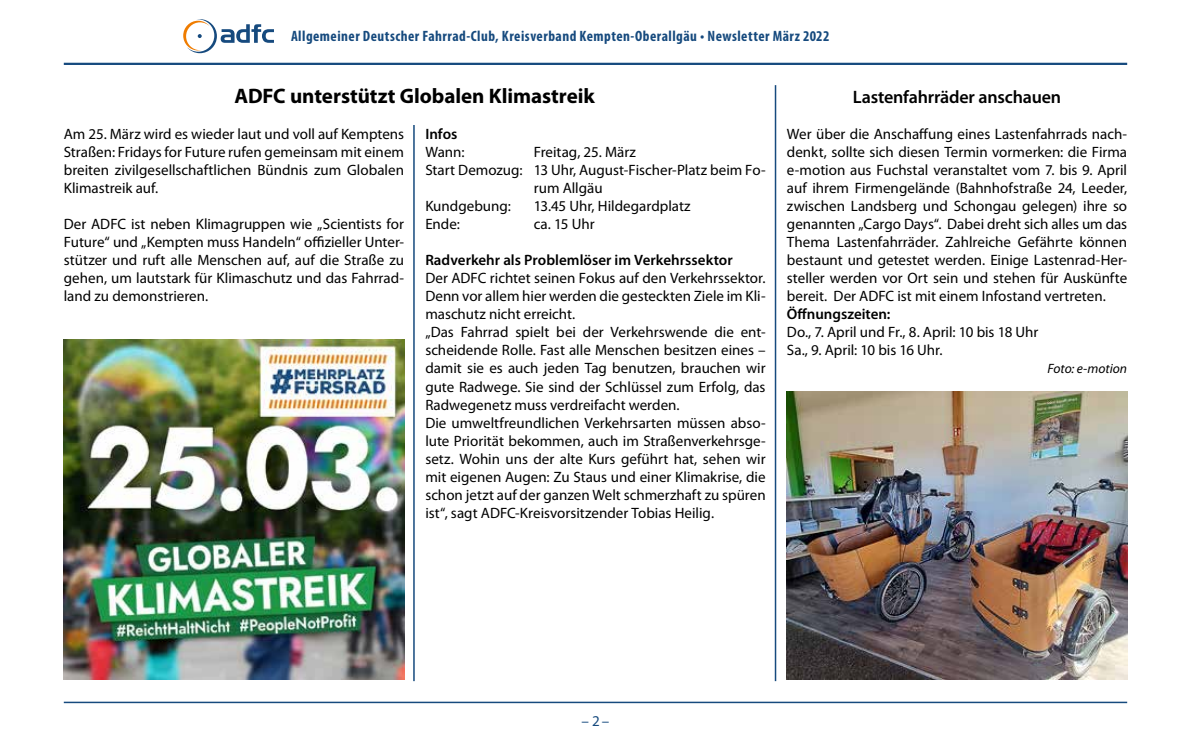
<style>
.page{position:relative;width:1191px;height:745px;background:#fff}
.page>*{position:absolute;margin:0;border:0;box-sizing:border-box;transform-origin:0 0}
.t1{font:700 21px "Myriad Pro";letter-spacing:-.005em;color:#000}
.t2{font:600 18px "Myriad Pro";letter-spacing:-.01em;color:#000}
.t3{font:15px/18px "Myriad Pro";color:#000;text-align:justify}
.t4{font:700 condensed 15px "Myriad Pro";letter-spacing:.03em;color:#164a7e}
.t5{font:600 15px "Myriad Pro";color:#000}
.t6{font:15px "Myriad Pro";color:#164a7e}
.t7{font:italic 13.5px "Myriad Pro";color:#000}
</style>
<div class="page">
<hr style="left:64px;top:63px;width:1063px;height:2px;background:#164a7e">
<hr style="left:64px;top:701px;width:1063px;height:1px;background:#164a7e">
<svg style="left:183px;top:19px;width:91px;height:34px"></svg>
<hr style="left:413px;top:85px;width:2px;height:595px;background:#164a7e">
<hr style="left:774px;top:85px;width:2px;height:595px;background:#164a7e">
<div style="left:408px;top:84px;width:12px;height:41px;background:#fff"></div>
<img style="left:64px;top:339px;width:340px;height:340px">
<img style="left:787px;top:391px;width:340px;height:288px">
<p class="t4" style="left:291px;top:27px;width:540px">Allgemeiner Deutscher Fahrrad-Club, Kreisverband Kempten-Oberallgäu • Newsletter März 2022</p>
<h1 class="t1" style="left:234px;top:82px;width:362px">ADFC unterstützt Globalen Klimastreik</h1>
<p class="t5" style="left:425px;top:124px;width:34px">Infos</p>
<p class="t3" style="left:425px;top:143px;width:41px">Wann:</p>
<p class="t3" style="left:534px;top:143px;width:104px">Freitag, 25. März</p>
<p class="t3" style="left:425px;top:161px;width:342px">Start Demozug: 13 Uhr, August-Fischer-Platz beim Fo-</p>
<p class="t3" style="left:534px;top:179px;width:70px">rum Allgäu</p>
<p class="t3" style="left:425px;top:197px;width:87px">Kundgebung:</p>
<p class="t3" style="left:534px;top:197px;width:158px">13.45 Uhr, Hildegardplatz</p>
<p class="t3" style="left:425px;top:215px;width:36px">Ende:</p>
<p class="t3" style="left:534px;top:215px;width:62px">ca. 15 Uhr</p>
<p class="t5" style="left:425px;top:250px;width:309px">Radverkehr als Problemlöser im Verkehrssektor</p>
<p class="t3" style="left:425px;top:269px;width:342px;text-align:left">Der ADFC richtet seinen Fokus auf den Verkehrssektor.<br>Denn vor allem hier werden die gesteckten Ziele im Kli&shy;maschutz nicht erreicht.<br>„Das Fahrrad spielt bei der Verkehrswende die ent&shy;scheidende Rolle. Fast alle Menschen besitzen eines – damit sie es auch jeden Tag benutzen, brauchen wir gute Radwege. Sie sind der Schlüssel zum Erfolg, das Radwegenetz muss verdreifacht werden.<br>Die umweltfreundlichen Verkehrsarten müssen abso&shy;lute Priorität bekommen, auch im Straßenverkehrsge&shy;setz. Wohin uns der alte Kurs geführt hat, sehen wir mit eigenen Augen: Zu Staus und einer Klimakrise, die schon jetzt auf der ganzen Welt schmerzhaft zu spüren ist“, sagt ADFC-Kreisvorsitzender Tobias Heilig.</p>
<p class="t3" style="left:64px;top:125px;width:342px">Am 25. März wird es wieder laut und voll auf Kemptens Straßen: Fridays for Future rufen gemeinsam mit einem breiten zivilgesellschaftlichen Bündnis zum Globalen Klimastreik auf.</p>
<p class="t3" style="left:64px;top:215px;width:342px">Der ADFC ist neben Klimagruppen wie „Scientists for Future“ und „Kempten muss Handeln“ offizieller Unter&shy;stützer und ruft alle Menschen auf, auf die Straße zu gehen, um lautstark für Klimaschutz und das Fahrrad&shy;land zu demonstrieren.</p>
<p class="t2" style="left:853px;top:86px;width:210px">Lastenfahrräder anschauen</p>
<p class="t3" style="left:787px;top:125px;width:342px">Wer über die Anschaffung eines Lastenfahrrads nach&shy;denkt, sollte sich diesen Termin vormerken: die Firma e-motion aus Fuchstal veranstaltet vom 7. bis 9. April auf ihrem Firmengelände (Bahnhofstraße 24, Leeder, zwischen Landsberg und Schongau gelegen) ihre so genannten „Cargo Days“. Dabei dreht sich alles um das Thema Lastenfahrräder. Zahlreiche Gefährte können bestaunt und getestet werden. Einige Lastenrad-Her&shy;steller werden vor Ort sein und stehen für Auskünfte bereit. Der ADFC ist mit einem Infostand vertreten.</p>
<p class="t5" style="left:787px;top:304px;width:105px">Öffnungszeiten:</p>
<p class="t3" style="left:787px;top:323px;width:253px">Do., 7. April und Fr., 8. April: 10 bis 18 Uhr<br>Sa., 9. April: 10 bis 16 Uhr.</p>
<p class="t7" style="left:1047px;top:360px;width:81px">Foto: e-motion</p>
<p class="t6" style="left:581px;top:711px;width:29px">– 2–</p>
</div>
